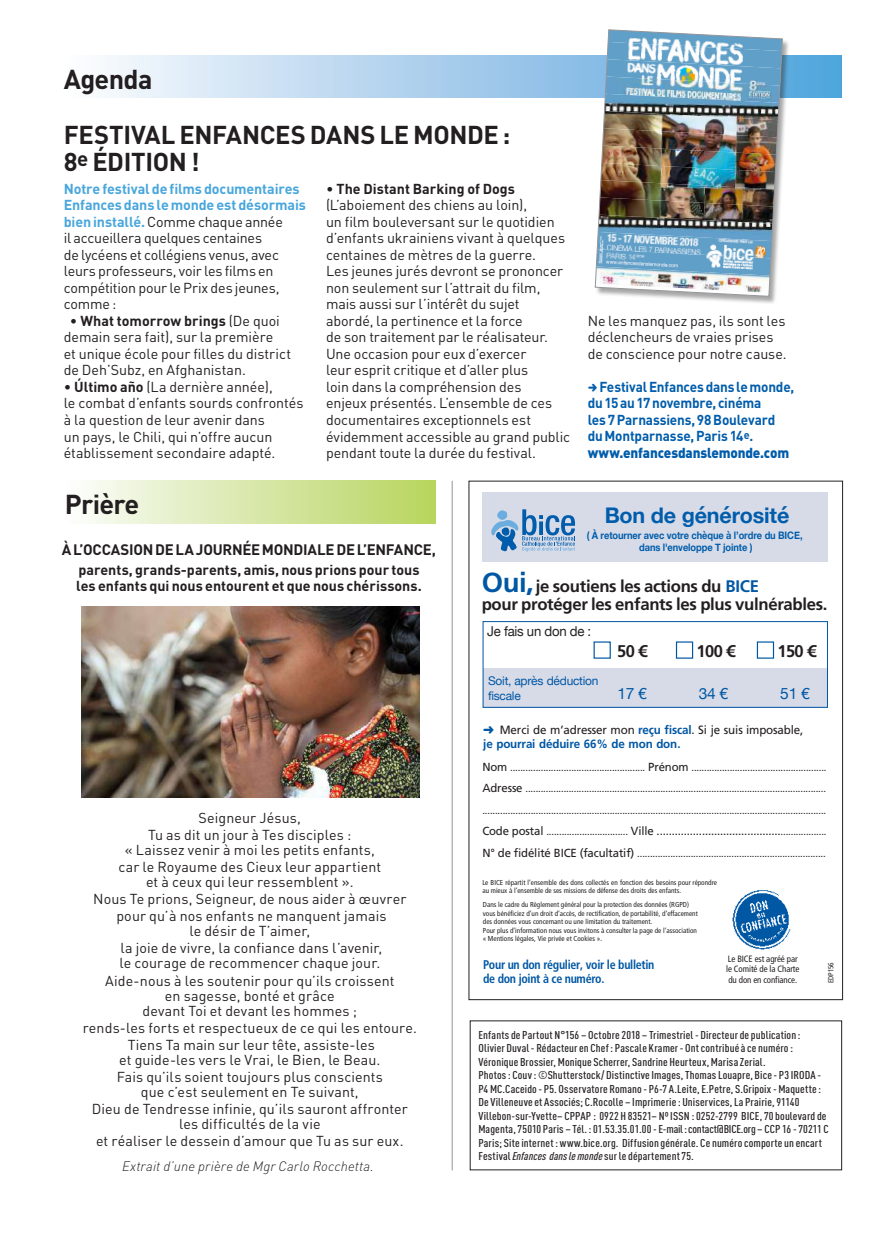
<style>
.page{position:relative;width:893px;height:1234px;background:#fff}
.page>*{position:absolute;margin:0;border:0;box-sizing:border-box;transform-origin:0 0}
.t1{font:700 27px "DINOT";letter-spacing:-.025em;color:#231f20}
.t2{font:700 25.5px/27px "DINOT";letter-spacing:-.015em;color:#231f20}
.t3{font:700 21.6px "Helvetica Neue";letter-spacing:-.01em;color:#015dab}
.t4{font:700 16.95px "Frutiger LT Std";letter-spacing:-.03em;color:#231f20}
.t5{font:700 16.8px/18.3px "Frutiger LT Std";letter-spacing:-.02em;color:#231f20}
.t6{font:15.6px "Helvetica Neue";color:#0057a4}
.t7{font:700 15px "DINOT";letter-spacing:-.02em;color:#231f20}
.t8{font:14.25px/16.5px "DINOT";color:#231f20;text-align:center}
.t9{font:700 14.25px/16.5px "DINOT";letter-spacing:-.015em;color:#015dab;scale:.95 1}
.t10{font:700 14.25px/15.8px "DINOT";color:#231f20}
.t11{font:italic 300 13.5px "DINOT";letter-spacing:.01em;color:#231f20}
.t12{font:13.5px "Helvetica Neue";letter-spacing:-.02em;color:#231f20}
.t13{font:700 condensed 12.6px/14.4px "Frutiger LT Std";letter-spacing:-.025em;color:#0057a4;scale:.95 1}
.t14{font:12px/14.4px "Frutiger LT Std";letter-spacing:-.01em;color:#231f20}
.t15{font:12px/14.4px "Helvetica Neue";letter-spacing:-.02em;color:#0057a4}
.t16{font:11.7px "Frutiger LT Std";letter-spacing:-.01em;color:#231f20}
.t17{font:500 condensed 11.25px/13.5px "DINOT";letter-spacing:.01em;color:#231f20;scale:1.1 1}
.t18{font:700 10.35px/12.5px "Helvetica Neue";letter-spacing:-.01em;color:#015dab;text-align:center;scale:.9 1}
.t19{font:9.9px/21.6px "Frutiger LT Std";color:#231f20;text-align:justify}
.t20{font:condensed 9.15px/10.6px "Frutiger";letter-spacing:-.01em;color:#231f20}
.t21{font:condensed 7.35px "Frutiger";letter-spacing:-.01em;color:#231f20}
.t22{font:condensed 7.2px/8.6px "Frutiger LT Std";color:#231f20}
.s1{font-weight:700;color:#48a6dc}
.s2{font-weight:700}
.s3{font-weight:900}
.s4{font-size:27.45px;color:#0057a4}
.s5{color:#0057a4}
.s6{font-weight:700;color:#0057a4}
.s7{font-size:11.7px}
.s8{font-size:9.9px}
.s9{font-style:italic}
</style>
<div class="page">
<svg style="left:107px;top:55px;width:735px;height:43px;background:#b3d4ee"></svg>
<div style="left:65px;top:480px;width:371px;height:43px;background:linear-gradient(to right,#fcfdfd,#b7d45d)"></div>
<img style="left:732px;top:890px;width:59px;height:60px">
<div style="left:594px;top:641px;width:17px;height:17px;border:1px solid #0057a4"></div>
<div style="left:676px;top:641px;width:17px;height:17px;border:1px solid #0057a4"></div>
<div style="left:757px;top:641px;width:17px;height:17px;border:1px solid #0057a4"></div>
<div style="left:483px;top:667px;width:345px;height:40px;background:#d7dbe8"></div>
<div style="left:482px;top:492px;width:345px;height:70px;background:#d7dbe8"></div>
<div style="left:483px;top:621px;width:345px;height:86px;border:1px solid #0057a4"></div>
<svg style="left:491px;top:509px;width:84px;height:42px"></svg>
<img style="left:81px;top:606px;width:338px;height:191px">
<hr style="left:452px;top:480px;width:1px;height:690px;background:#939598">
<div style="left:595px;top:30px;width:196px;height:274px;background:#231f20;opacity:.4"></div>
<img style="left:595px;top:29px;width:188px;height:268px">
<h1 class="t1" style="left:64px;top:62px;width:90px">Agenda</h1>
<h2 class="t2" style="left:64px;top:120px;width:448px">FESTIVAL ENFANCES DANS LE MONDE :<br>8<sup>e</sup> ÉDITION !</h2>
<p class="t8" style="left:64px;top:180px;width:244px;text-align:left"><span class="s1">Notre festival de films documentaires<br>Enfances dans le monde est désormais bien installé.</span> Comme chaque année<br>il accueillera quelques centaines<br>de lycéens et collégiens venus, avec leurs professeurs, voir les films en compétition pour le Prix des jeunes, comme :</p>
<p class="t8" style="left:64px;top:312px;width:229px;text-align:left;text-indent:6px">• <span class="s2">What tomorrow brings</span> (De quoi demain sera fait), sur la première<br>et unique école pour filles du district de Deh’Subz, en Afghanistan.</p>
<p class="t8" style="left:64px;top:378px;width:241px;text-align:left">• <span class="s2">Último año</span> (La dernière année),<br>le combat d’enfants sourds confrontés à la question de leur avenir dans<br>un pays, le Chili, qui n’offre aucun établissement secondaire adapté.</p>
<p class="t8" style="left:326px;top:180px;width:246px;text-align:left">• <span class="s2">The Distant Barking of Dogs </span>(L’aboiement des chiens au loin),<br>un film bouleversant sur le quotidien d’enfants ukrainiens vivant à quelques centaines de mètres de la guerre.<br>Les jeunes jurés devront se prononcer non seulement sur l’attrait du film, mais aussi sur l’intérêt du sujet abordé, la pertinence et la force<br>de son traitement par le réalisateur.<br>Une occasion pour eux d’exercer<br>leur esprit critique et d’aller plus<br>loin dans la compréhension des<br>enjeux présentés. L’ensemble de ces documentaires exceptionnels est évidemment accessible au grand public pendant toute la durée du festival.</p>
<p class="t8" style="left:588px;top:312px;width:200px;text-align:left">Ne les manquez pas, ils sont les déclencheurs de vraies prises de conscience pour notre cause.</p>
<p class="t9" style="left:588px;top:378px;width:219px;text-indent:12px">Festival Enfances dans le monde, du 15 au 17 novembre, cinéma<br>les 7 Parnassiens, 98 Boulevard<br>du Montparnasse, Paris 14<sup>e</sup>. <span class="s3">www.enfancesdanslemonde.com</span></p>
<h1 class="t1" style="left:65px;top:486px;width:76px">Prière</h1>
<p class="t7" style="left:62px;top:540px;width:376px">À L’OCCASION DE LA JOURNÉE MONDIALE DE L’ENFANCE,</p>
<p class="t10" style="left:76px;top:561px;width:347px">parents, grands-parents, amis, nous prions pour tous les enfants qui nous entourent et que nous chérissons.</p>
<p class="t8" style="left:148px;top:808px;width:205px;line-height:17.1px">Seigneur Jésus,<br>Tu as dit un jour à Tes disciples :</p>
<p class="t8" style="left:118px;top:840px;width:264px;line-height:17.1px">« Laissez venir à moi les petits enfants, car le Royaume des Cieux leur appartient</p>
<p class="t8" style="left:93px;top:872px;width:315px;line-height:17.1px">et à ceux qui leur ressemblent ».<br>Nous Te prions, Seigneur, de nous aider à œuvrer pour qu’à nos enfants ne manquent jamais</p>
<p class="t8" style="left:120px;top:922px;width:263px;line-height:17.1px">le désir de T’aimer,<br>la joie de vivre, la confiance dans l’avenir,</p>
<p class="t8" style="left:105px;top:954px;width:291px;line-height:17.1px">le courage de recommencer chaque jour.<br>Aide-nous à les soutenir pour qu’ils croissent</p>
<p class="t8" style="left:143px;top:987px;width:216px;line-height:15px">en sagesse, bonté et grâce devant Toi et devant les hommes ;</p>
<p class="t8" style="left:83px;top:1018px;width:336px;line-height:17.1px">rends-les forts et respectueux de ce qui les entoure.<br>Tiens Ta main sur leur tête, assiste-les</p>
<p class="t8" style="left:117px;top:1050px;width:268px;line-height:17.1px;text-align:left">et guide-les vers le Vrai, le Bien, le Beau.<br>Fais qu’ils soient toujours plus conscients</p>
<p class="t8" style="left:92px;top:1082px;width:317px;line-height:17.1px">que c’est seulement en Te suivant,<br>Dieu de Tendresse infinie, qu’ils sauront affronter</p>
<p class="t8" style="left:96px;top:1114px;width:309px;line-height:17.1px">les difficultés de la vie<br>et réaliser le dessein d’amour que Tu as sur eux.</p>
<p class="t11" style="left:122px;top:1157px;width:253px">Extrait d’une prière de Mgr Carlo Rocchetta.</p>
<h3 class="t3" style="left:605px;top:498px;width:186px">Bon de générosité</h3>
<p class="t18" style="left:587px;top:529px;width:241px">( À retourner avec votre chèque à l’ordre du BICE, dans l'enveloppe T jointe )</p>
<p class="t5" style="left:482px;top:577px;width:347px"><span class="s4">Oui,</span>je soutiens les actions du <span class="s5">BICE<br></span>pour protéger les enfants les plus vulnérables.</p>
<p class="t12" style="left:487px;top:621px;width:105px">Je fais un don de :</p>
<p class="t15" style="left:488px;top:674px;width:112px">Soit, après déduction fiscale</p>
<p class="t4" style="left:617px;top:641px;width:32px">50 €</p>
<p class="t4" style="left:696px;top:641px;width:40px">100 €</p>
<p class="t4" style="left:777px;top:641px;width:40px">150 €</p>
<p class="t6" style="left:617px;top:682px;width:31px">17 €</p>
<p class="t6" style="left:699px;top:682px;width:31px">34 €</p>
<p class="t6" style="left:780px;top:682px;width:31px">51 €</p>
<p class="t14" style="left:483px;top:722px;width:322px;text-indent:17px">Merci de m’adresser mon <span class="s6">reçu fiscal</span>. Si je suis imposable, <span class="s6">je pourrai déduire 66% de mon don.</span></p>
<p class="t19" style="left:482px;top:756px;width:346px"><span class="s7">Nom</span> ..................................................... <span class="s7">Prénom</span> .....................................................<br><span class="s7">Adresse</span> ...................................................................................................................... .......................................................................................................................................</p>
<p class="t16" style="left:482px;top:824px;width:346px">Code postal <span class="s8">................................</span> Ville .........................................<span class="s8">..................</span></p>
<p class="t19" style="left:482px;top:842px;width:345px"><span class="s7">N° de fidélité BICE (facultatif)</span> ..........................................................................</p>
<p class="t22" style="left:482px;top:877px;width:236px">Le BICE répartit l’ensemble des dons collectés en fonction des besoins pour répondre au mieux à l’ensemble de ses missions de défense des droits des enfants.</p>
<p class="t22" style="left:483px;top:900px;width:216px">Dans le cadre du Règlement général pour la protection des données (RGPD) vous bénéficiez d’un droit d’accès, de rectification, de portabilité, d’effacement des données vous concernant ou une limitation du traitement.<br>Pour plus d’information nous vous invitons à consulter la page de l’association « Mentions légales, Vie privée et Cookies ».</p>
<p class="t13" style="left:483px;top:956px;width:182px">Pour un don régulier, voir le bulletin de don joint à ce numéro.</p>
<p class="t20" style="left:726px;top:953px;width:75px">Le BICE est agréé par le Comité de la Charte du don en confiance.</p>
<p class="t21" style="left:827px;top:982px;width:22px;rotate:-90deg">EDP156</p>
<p class="t17" style="left:478px;top:1027px;width:320px">Enfants de Partout N°156 – Octobre 2018 – Trimestriel - Directeur de publication:<br>Olivier Duval - Rédacteur en Chef: Pascale Kramer - Ont contribué à ce numéro:<br>Véronique Brossier, Monique Scherrer, Sandrine Heurteux, Marisa Zerial.<br>Photos: Couv: ©Shutterstock/ Distinctive Images, Thomas Louapre, Bice - P3 IRODA - P4 MC.Caceido - P5. Osservatore Romano - P6-7 A.Leite, E.Petre, S.Gripoix - Maquette:<br>De Villeneuve et Associés; C.Rocolle – Imprimerie: Uniservices, La Prairie, 91140<br>Villebon-sur-Yvette– CPPAP : 0922 H 83521– Nº ISSN : 0252-2799 BICE, 70 boulevard de Magenta, 75010 Paris – Tél.: 01.53.35.01.00 - E-mail : contact@BICE.org – CCP 16 - 70211 C Paris; Site internet : www.bice.org. Diffusion générale. Ce numéro comporte un encart Festival <span class="s9">Enfances dans le monde</span> sur le département 75.</p>
</div>
